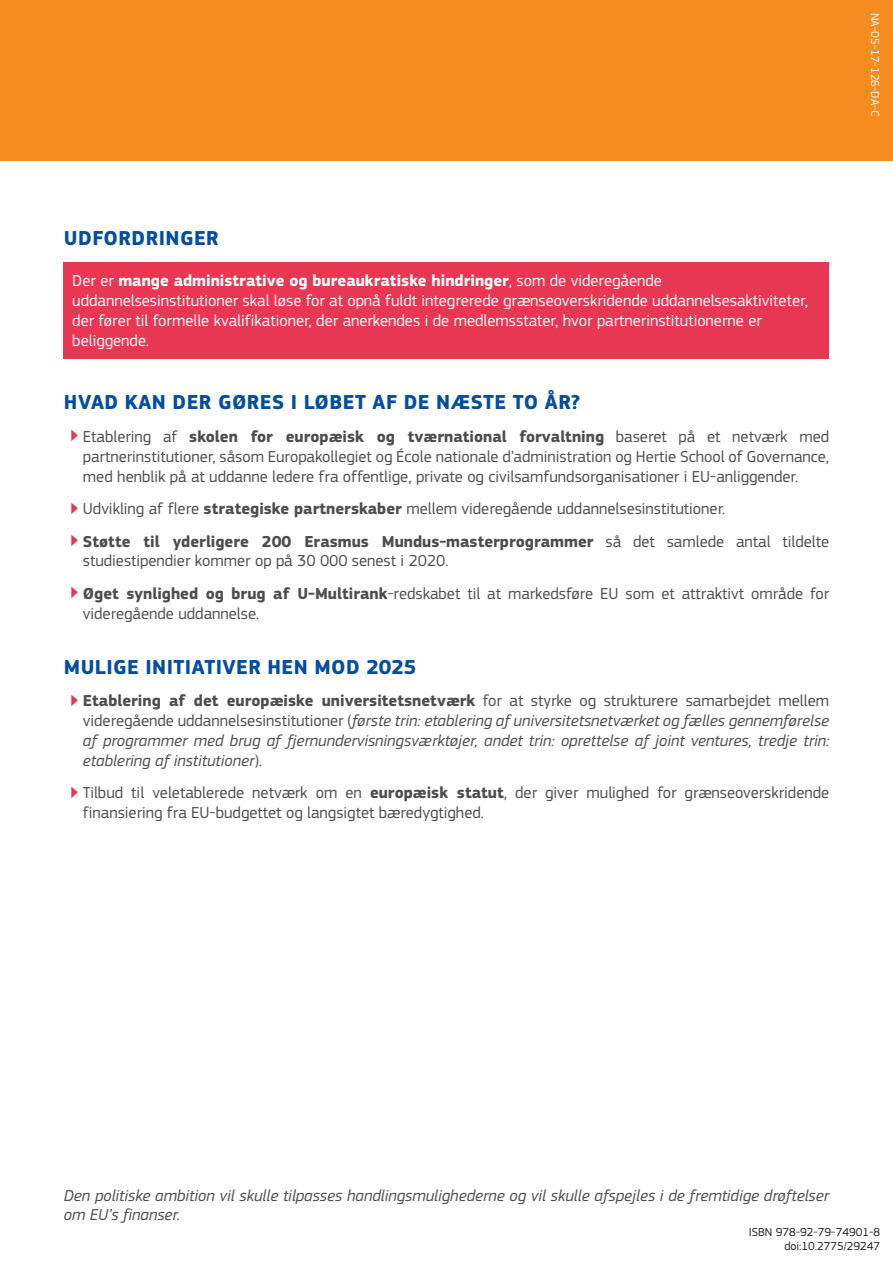
<style>
.page{position:relative;width:893px;height:1263px;background:#fff}
.page>*{position:absolute;margin:0;border:0;box-sizing:border-box;transform-origin:0 0}
.title_2_sb7{font:700 21px "EC Square Sans Pro";letter-spacing:.02em;color:#034ea2}
.title_2_break{font:700 21px "EC Square Sans Pro";letter-spacing:.02em;color:#034ea2}
.t1{font:16.5px/19.8px "EC Square Sans Pro";color:#4d4d4f}
.t2{font:italic 16.5px/19.8px "EC Square Sans Pro";color:#4d4d4f}
.body_box_8{font:16.5px/19.8px "EC Square Sans Pro";color:#fff}
.t3{font:12px/14.4px "EC Square Sans Pro";color:#231f20;text-align:right}
.t4{font:12px "EC Square Sans Pro";color:#fff}
.s1{font-weight:700}
.s2{font-size:28.05px;color:#e73753}
.s3{font-style:normal;font-size:28.05px;color:#e73753}
.s4{font-weight:700;font-style:normal}
.s5{font-style:normal}
</style>
<div class="page">
<div style="left:0;top:0;width:893px;height:161px;background:#f68b20"></div>
<div style="left:64px;top:262px;width:765px;height:97px;background:#e73753"></div>
<p class="t4" style="left:882px;top:13px;width:106px;rotate:90deg">NA-05-17-126-DA-N</p>
<p class="t4" style="left:882px;top:110px;width:8px;rotate:90deg">C</p>
<p class="title_2_break" style="left:64px;top:226px;width:156px">UDFORDRINGER</p>
<p class="body_box_8" style="left:72px;top:271px;width:737px">Der er <span class="s1">mange administrative og bureaukratiske hindringer</span>, som de videregående uddannelsesinstitutioner skal løse for at opnå fuldt integrerede grænseoverskridende uddannelsesaktiviteter, der fører til formelle kvalifikationer, der anerkendes i de medlemsstater, hvor partnerinstitutionerne er beliggende.</p>
<p class="title_2_sb7" style="left:64px;top:390px;width:518px">HVAD KAN DER GØRES I LØBET AF DE NÆSTE TO ÅR?</p>
<p class="t1" style="left:83px;top:427px;width:748px;text-align:justify;text-indent:-13px"><span class="s2">‣</span> Etablering af <span class="s1">skolen for europæisk og tværnational forvaltning</span> baseret på et netværk med partnerinstitutioner, såsom Europakollegiet og École nationale d’administration og Hertie School of Governance, med henblik på at uddanne ledere fra offentlige, private og civilsamfundsorganisationer i EU-anliggender.</p>
<p class="t1" style="left:70px;top:499px;width:657px"><span class="s2">‣</span> Udvikling af flere <span class="s1">strategiske partnerskaber</span> mellem videregående uddannelsesinstitutioner.</p>
<p class="t1" style="left:83px;top:531px;width:748px;text-indent:-13px"><span class="s2">‣</span> <span class="s1">Støtte til yderligere 200 Erasmus Mundus-masterprogrammer</span> så det samlede antal tildelte studiestipendier kommer op på 30 000 senest i 2020.</p>
<p class="t1" style="left:83px;top:584px;width:748px;text-indent:-13px"><span class="s2">‣</span> <span class="s1">Øget synlighed og brug af U-Multirank</span>-redskabet til at markedsføre EU som et attraktivt område for videregående uddannelse.</p>
<p class="title_2_sb7" style="left:64px;top:654px;width:354px">MULIGE INITIATIVER HEN MOD 2025</p>
<p class="t2" style="left:83px;top:691px;width:748px;text-align:justify;text-indent:-13px"><span class="s3">‣</span> <span class="s4">Etablering af det europæiske universitetsnetværk</span> <span class="s5">for at styrke og strukturere samarbejdet mellem videregående uddannelsesinstitutioner (</span>første trin: etablering af universitetsnetværket og fælles gennemførelse af programmer med brug af fjernundervisningsværktøjer, andet trin: oprettelse af joint ventures, tredje trin: etablering af institutioner<span class="s5">).</span></p>
<p class="t1" style="left:83px;top:783px;width:748px;text-indent:-13px"><span class="s2">‣</span> Tilbud til veletablerede netværk om en <span class="s1">europæisk statut</span>, der giver mulighed for grænseoverskridende finansiering fra EU-budgettet og langsigtet bæredygtighed.</p>
<p class="t2" style="left:64px;top:1185px;width:767px">Den politiske ambition vil skulle tilpasses handlingsmulighederne og vil skulle afspejles i de fremtidige drøftelser om EU’s finanser.</p>
<p class="t3" style="left:749px;top:1225px;width:133px">ISBN 978-92-79-74871-4 doi:10.2775/129606</p>
<p class="t3" style="left:784px;top:1225px;width:97px">90 8<br>doi:10.2 75/ 247</p>
</div>
